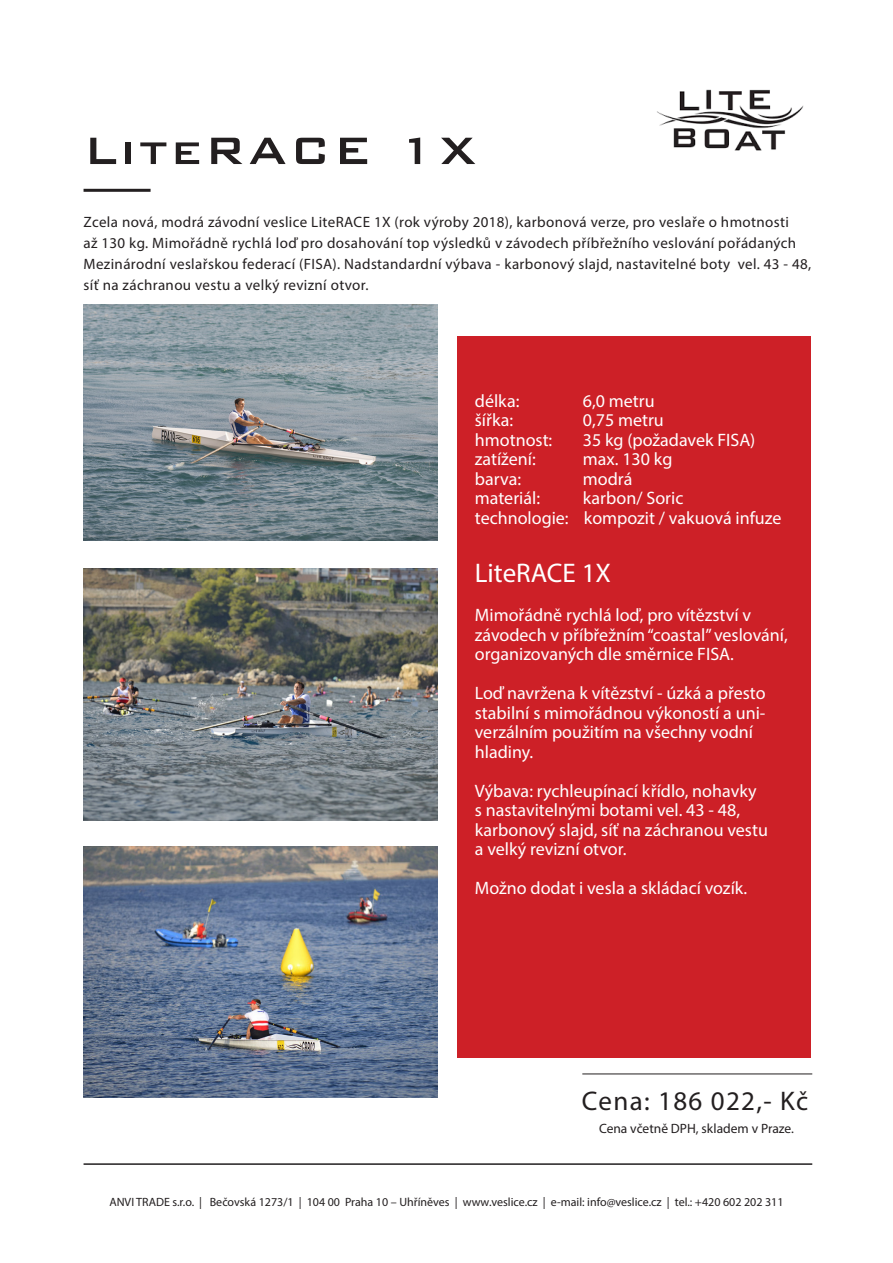
<style>
.page{position:relative;width:893px;height:1263px;background:#fff}
.page>*{position:absolute;margin:0;border:0;box-sizing:border-box;transform-origin:0 0}
.Text{font:500 51px "Bank Gothic BT";letter-spacing:.05em;color:#231f20}
.t1{font:27px "Myriad Pro";letter-spacing:.05em;color:#231f20}
.t2{font:27px "Myriad Pro";color:#fff}
.t3{font:18px/19.5px "Myriad Pro";color:#fff}
.t4{font:15px/21px "Myriad Pro";letter-spacing:.025em;color:#231f20}
.t5{font:13.5px "Myriad Pro";color:#231f20}
.t6{font:12px "Myriad Pro";color:#231f20}
</style>
<div class="page">
<hr style="left:84px;top:189px;width:67px;height:3px;background:#231f20">
<img style="left:84px;top:305px;width:353px;height:236px">
<img style="left:84px;top:568px;width:353px;height:252px">
<img style="left:84px;top:846px;width:353px;height:252px">
<div style="left:457px;top:336px;width:354px;height:721px;background:#cd2027"></div>
<hr style="left:582px;top:1074px;width:230px;height:1px;background:#231f20">
<hr style="left:84px;top:1163px;width:728px;height:2px;background:#231f20">
<img style="left:657px;top:89px;width:147px;height:61px">
<p class="Text" style="left:84px;top:123px;width:393px">LiteRACE 1X</p>
<p class="t4" style="left:84px;top:212px;width:729px">Zcela nová, modrá závodní veslice LiteRACE 1X (rok výroby 2018), karbonová verze, pro veslaře o hmotnosti<br>až 130 kg. Mimořádně rychlá loď pro dosahování top výsledků v závodech příbřežního veslování pořádaných Mezinárodní veslařskou federací (FISA). Nadstandardní výbava - karbonový slajd, nastavitelné boty vel. 43 - 48, síť na záchranou vestu a velký revizní otvor.</p>
<p class="t3" style="left:475px;top:390px;width:46px">délka:</p>
<p class="t3" style="left:583px;top:390px;width:73px">6,0 metru</p>
<p class="t3" style="left:475px;top:410px;width:40px">šířka:</p>
<p class="t3" style="left:583px;top:410px;width:83px">0,75 metru</p>
<p class="t3" style="left:475px;top:429px;width:79px">hmotnost:</p>
<p class="t3" style="left:583px;top:429px;width:174px">35 kg (požadavek FISA)</p>
<p class="t3" style="left:475px;top:449px;width:63px">zatížení:</p>
<p class="t3" style="left:583px;top:449px;width:91px">max. 130 kg</p>
<p class="t3" style="left:475px;top:468px;width:48px">barva:</p>
<p class="t3" style="left:583px;top:468px;width:51px">modrá</p>
<p class="t3" style="left:475px;top:488px;width:67px">materiál:</p>
<p class="t3" style="left:583px;top:488px;width:102px">karbon/ Soric</p>
<p class="t3" style="left:475px;top:507px;width:308px">technologie: kompozit / vakuová infuze</p>
<p class="t2" style="left:475px;top:556px;width:138px">LiteRACE 1X</p>
<p class="t3" style="left:475px;top:605px;width:315px">Mimořádně rychlá loď, pro vítězství v závodech v příbřežním “coastal” veslování, organizovaných dle směrnice FISA.</p>
<p class="t3" style="left:475px;top:683px;width:292px">Loď navržena k vítězství - úzká a přesto stabilní s mimořádnou výkoností a uni&shy;verzálním použitím na všechny vodní hladiny.</p>
<p class="t3" style="left:475px;top:780px;width:295px">Výbava: rychleupínací křídlo, nohavky s nastavitelnými botami vel. 43 - 48, karbonový slajd, síť na záchranou vestu a velký revizní otvor.</p>
<p class="t3" style="left:475px;top:878px;width:274px">Možno dodat i vesla a skládací vozík.</p>
<p class="t1" style="left:582px;top:1084px;width:228px">Cena: 186 022,- Kč</p>
<p class="t5" style="left:599px;top:1120px;width:196px">Cena včetně DPH, skladem v Praze.</p>
<p class="t6" style="left:109px;top:1194px;width:676px">ANVI TRADE s.r.o. | Bečovská 1273/1 | 104 00 Praha 10 – Uhříněves | www.veslice.cz | e-mail: info@veslice.cz | tel.: +420 602 202 311</p>
</div>
